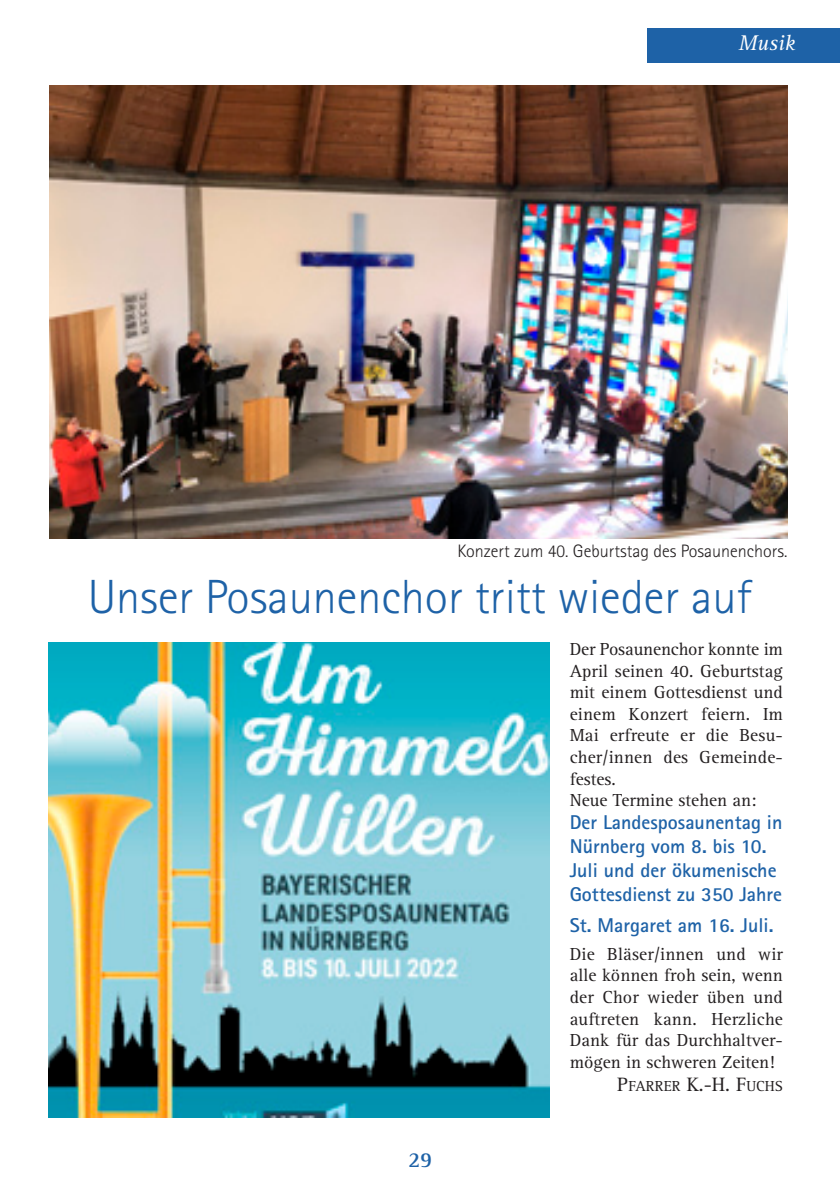
<style>
.page{position:relative;width:840px;height:1191px;background:#fff}
.page>*{position:absolute;margin:0;border:0;box-sizing:border-box;transform-origin:0 0}
.t1{font:300 48px "Rotis Sans Serif Std";color:#1e62a7}
.t2{font:italic 22px "Rotis Serif Std";color:#fff}
.t3{font:700 22px "Rotis Serif Std";color:#1e62a7}
.t4{font:700 20px/24px "Rotis Sans Serif Std";color:#1e62a7}
.t5{font:18px/21.6px "Rotis Serif Std";letter-spacing:.005em;color:#231f20}
.t6{font:300 18px "Rotis Sans Serif Std";color:#231f20}
.t7{font:15px "Rotis Serif Std";color:#231f20}
.s1{font-size:20px}
</style>
<div class="page">
<img style="left:48px;top:642px;width:501px;height:475px">
<img style="left:50px;top:85px;width:737px;height:454px">
<div style="left:646px;top:28px;width:193px;height:34px;background:#1e62a7"></div>
<p class="t2" style="left:738px;top:34px;width:59px">Musik</p>
<p class="t6" style="left:457px;top:544px;width:331px">Konzert zum 40. Geburtstag des Posaunenchors.</p>
<h1 class="t1" style="left:88px;top:579px;width:665px">Unser Posaunenchor tritt wieder auf</h1>
<p class="t3" style="left:408px;top:1151px;width:26px">29</p>
<p class="t5" style="left:569px;top:640px;width:214px">Der Posaunenchor konnte im<br>April seinen 40. Geburtstag mit einem Gottesdienst und einem Konzert feiern. Im<br>Mai erfreute er die Besu&shy;cher/innen des Gemeinde&shy;festes.<br>Neue Termine stehen an:</p>
<p class="t4" style="left:569px;top:812px;width:214px">Der Landesposaunentag in<br>Nürnberg vom 8. bis 10.<br>Juli und der ökumenische<br>Gottesdienst zu 350 Jahre</p>
<p class="t4" style="left:569px;top:915px;width:205px">St. Margaret am 16. Juli.</p>
<p class="t5" style="left:569px;top:944px;width:214px;text-align:justify">Die Bläser/innen und wir alle können froh sein, wenn der Chor wieder üben und auftreten kann. Herzliche Dank für das Durchhaltver&shy;mögen in schweren Zeiten!</p>
<p class="t7" style="left:617px;top:1080px;width:167px"><span class="s1">P</span>FARRER <span class="s1">K.-H. F</span>UCHS</p>
</div>
